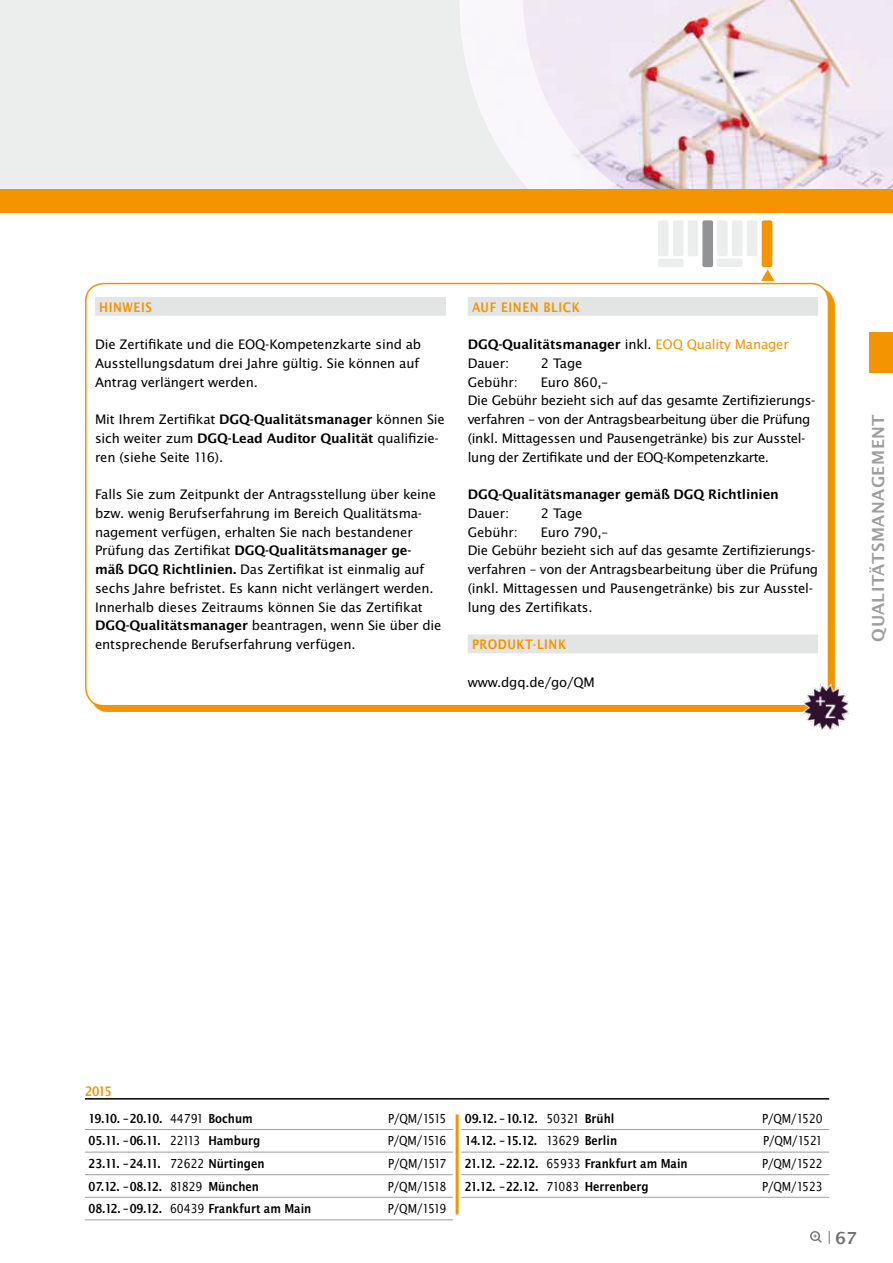
<style>
.page{position:relative;width:893px;height:1263px;background:#fff}
.page>*{position:absolute;margin:0;border:0;box-sizing:border-box;transform-origin:0 0}
.t1{font:600 18px "Lucida Sans EF";letter-spacing:.03em;color:#9c9e9f}
.t2{font:600 18px "Lucida Sans EF";color:#707172}
.t3{font:14.25px/18.8px "Lucida Sans EF";letter-spacing:-.01em;color:#000}
.t4{font:600 14.25px/18.8px "Lucida Sans EF";letter-spacing:-.01em;color:#000}
.t5{font:14.25px "Lucida Sans Nar EF Dem Bol";letter-spacing:.04em;color:#f39400}
.t6{font:13.5px "Lucida Sans Nar EF Dem Bol";color:#000}
.t7{font:13.5px "Lucida Sans Nar EF";letter-spacing:-.07em;color:#000}
.s1{font-weight:600}
.s2{font-weight:400}
.s3{font-weight:400;color:#f39400}
.s4{font-family:"Lucida Sans Nar EF"}
</style>
<div class="page">
<svg style="left:810px;top:1231px;width:12px;height:11px"></svg>
<svg style="left:829px;top:1231px;width:1px;height:13px"></svg>
<div style="left:0;top:0;width:120px;height:191px;background:#eceded"></div>
<div style="left:85px;top:0;width:478px;height:191px;background:#eceded"></div>
<img style="left:647px;top:0;width:246px;height:189px">
<svg style="left:460px;top:0;width:187px;height:189px"></svg>
<div style="left:870px;top:332px;width:23px;height:41px;background:#f39400"></div>
<hr style="left:456px;top:1116px;width:3px;height:97px;background:#f39400">
<div style="left:0;top:189px;width:893px;height:24px;background:#f39400"></div>
<div style="left:91px;top:288px;width:744px;height:424px;background:#f39400"></div>
<div style="left:86px;top:284px;width:742px;height:422px;background:#fff;border-radius:18px"></div>
<div style="left:95px;top:297px;width:351px;height:19px;background:#e3e4e4"></div>
<div style="left:468px;top:297px;width:350px;height:19px;background:#e3e4e4"></div>
<div style="left:468px;top:635px;width:350px;height:18px;background:#e3e4e4"></div>
<div style="left:85px;top:283px;width:744px;height:423px;border:2px solid #f39400;border-radius:18px"></div>
<hr style="left:85px;top:1098px;width:744px;height:1px;background:#000">
<hr style="left:85px;top:1129px;width:368px;height:1px;background:#9c9e9f">
<hr style="left:85px;top:1152px;width:368px;height:1px;background:#9c9e9f">
<hr style="left:85px;top:1174px;width:368px;height:1px;background:#9c9e9f">
<hr style="left:85px;top:1197px;width:368px;height:1px;background:#9c9e9f">
<hr style="left:85px;top:1219px;width:368px;height:1px;background:#9c9e9f">
<hr style="left:461px;top:1129px;width:368px;height:1px;background:#9c9e9f">
<hr style="left:461px;top:1152px;width:368px;height:1px;background:#9c9e9f">
<hr style="left:461px;top:1174px;width:368px;height:1px;background:#9c9e9f">
<hr style="left:461px;top:1197px;width:368px;height:1px;background:#9c9e9f">
<img style="left:802px;top:684px;width:47px;height:45px">
<svg style="left:761px;top:269px;width:13px;height:12px"></svg>
<div style="left:658px;top:220px;width:11px;height:36px;background:#eceded;border-radius:2px"></div>
<div style="left:658px;top:259px;width:25px;height:8px;background:#eceded;border-radius:2px"></div>
<div style="left:673px;top:220px;width:10px;height:36px;background:#eceded;border-radius:2px"></div>
<div style="left:688px;top:220px;width:10px;height:36px;background:#eceded;border-radius:2px"></div>
<div style="left:702px;top:220px;width:11px;height:47px;background:#929395;border-radius:2px"></div>
<div style="left:717px;top:220px;width:11px;height:36px;background:#eceded;border-radius:2px"></div>
<div style="left:717px;top:258px;width:26px;height:9px;background:#eceded;border-radius:2px"></div>
<div style="left:732px;top:220px;width:11px;height:36px;background:#eceded;border-radius:2px"></div>
<div style="left:747px;top:220px;width:10px;height:36px;background:#eceded;border-radius:2px"></div>
<div style="left:762px;top:220px;width:10px;height:47px;background:#f39400;border-radius:2px"></div>
<p class="t5" style="left:99px;top:299px;width:53px">Hinweis</p>
<p class="t3" style="left:95px;top:335px;width:328px">Die Zertifikate und die EOQ-Kompetenzkarte sind ab<br>Ausstellungsdatum drei Jahre gültig. Sie können auf<br>Antrag verlängert werden.</p>
<p class="t3" style="left:95px;top:410px;width:351px">Mit Ihrem Zertifikat <span class="s1">DGQ-Qualitätsmanager</span> können Sie sich weiter zum <span class="s1">DGQ-Lead Auditor Qualität</span> qualifizie&shy;ren (siehe Seite 116).</p>
<p class="t3" style="left:95px;top:485px;width:348px">Falls Sie zum Zeitpunkt der Antragsstellung über keine bzw. wenig Berufserfahrung im Bereich Qualitätsma&shy;nagement verfügen, erhalten Sie nach bestandener Prüfung das Zertifikat <span class="s1">DGQ-Qualitätsmanager ge&shy;mäß DGQ Richtlinien.</span> Das Zertifikat ist einmalig auf sechs Jahre befristet. Es kann nicht verlängert werden.<br>Innerhalb dieses Zeitraums können Sie das Zertifikat <span class="s1">DGQ-Qualitätsmanager</span> beantragen, wenn Sie über die entsprechende Berufserfahrung verfügen.</p>
<p class="t5" style="left:472px;top:299px;width:109px">Auf einen Blick</p>
<p class="t4" style="left:468px;top:335px;width:323px">DGQ-Qualitätsmanager <span class="s2">inkl.</span> <span class="s3">EOQ Quality Manager<br></span><span class="s2">Dauer:</span></p>
<p class="t3" style="left:541px;top:354px;width:43px">2 Tage</p>
<p class="t3" style="left:468px;top:372px;width:52px">Gebühr:</p>
<p class="t3" style="left:468px;top:372px;width:349px;text-indent:73px">Euro 860,–<br>Die Gebühr bezieht sich auf das gesamte Zertifizierungs&shy;verfahren – von der Antragsbearbeitung über die Prüfung (inkl. Mittagessen und Pausengetränke) bis zur Ausstel&shy;lung der Zertifikate und der EOQ-Kompetenzkarte.</p>
<p class="t4" style="left:468px;top:485px;width:313px">DGQ-Qualitätsmanager gemäß DGQ Richtlinien</p>
<p class="t3" style="left:468px;top:504px;width:43px">Dauer:</p>
<p class="t3" style="left:541px;top:504px;width:43px">2 Tage</p>
<p class="t3" style="left:468px;top:522px;width:52px">Gebühr:</p>
<p class="t3" style="left:468px;top:522px;width:352px;text-indent:73px">Euro 790,–<br>Die Gebühr bezieht sich auf das gesamte Zertifizierungs&shy;verfahren – von der Antragsbearbeitung über die Prüfung (inkl. Mittagessen und Pausengetränke) bis zur Ausstel&shy;lung des Zertifikats.</p>
<p class="t5" style="left:472px;top:637px;width:81px">PRODUKT-LINK</p>
<p class="t3" style="left:468px;top:672px;width:129px">www.dgq.de/go/QM</p>
<p class="t1" style="left:869px;top:642px;width:229px;rotate:-90deg">qualitätsmanagement</p>
<p class="t5" style="left:85px;top:1084px;width:28px">2015</p>
<p class="t6" style="left:88px;top:1111px;width:166px">19.10. –20.10. <span class="s4">44791</span> Bochum</p>
<p class="t7" style="left:388px;top:1111px;width:60px">P/QM/1515</p>
<p class="t6" style="left:88px;top:1134px;width:173px">05.11. –06.11. <span class="s4">22113</span> Hamburg</p>
<p class="t7" style="left:388px;top:1134px;width:60px">P/QM/1516</p>
<p class="t6" style="left:88px;top:1156px;width:178px">23.11. –24.11. <span class="s4">72622</span> Nürtingen</p>
<p class="t7" style="left:388px;top:1156px;width:60px">P/QM/1517</p>
<p class="t6" style="left:88px;top:1179px;width:172px">07.12. –08.12. <span class="s4">81829</span> München</p>
<p class="t7" style="left:388px;top:1179px;width:60px">P/QM/1518</p>
<p class="t6" style="left:88px;top:1201px;width:224px">08.12. –09.12. <span class="s4">60439</span> Frankfurt am Main</p>
<p class="t7" style="left:388px;top:1201px;width:60px">P/QM/1519</p>
<p class="t6" style="left:465px;top:1111px;width:151px">09.12. –10.12. <span class="s4">50321</span> Brühl</p>
<p class="t7" style="left:762px;top:1111px;width:62px">P/QM/1520</p>
<p class="t6" style="left:465px;top:1134px;width:154px">14.12. –15.12. <span class="s4">13629</span> Berlin</p>
<p class="t7" style="left:763px;top:1134px;width:61px">P/QM/1521</p>
<p class="t6" style="left:465px;top:1156px;width:224px">21.12. –22.12. <span class="s4">65933</span> Frankfurt am Main</p>
<p class="t7" style="left:762px;top:1156px;width:62px">P/QM/1522</p>
<p class="t6" style="left:465px;top:1179px;width:185px">21.12. –22.12. <span class="s4">71083</span> Herrenberg</p>
<p class="t7" style="left:762px;top:1179px;width:62px">P/QM/1523</p>
<p class="t2" style="left:836px;top:1228px;width:23px">67</p>
</div>
